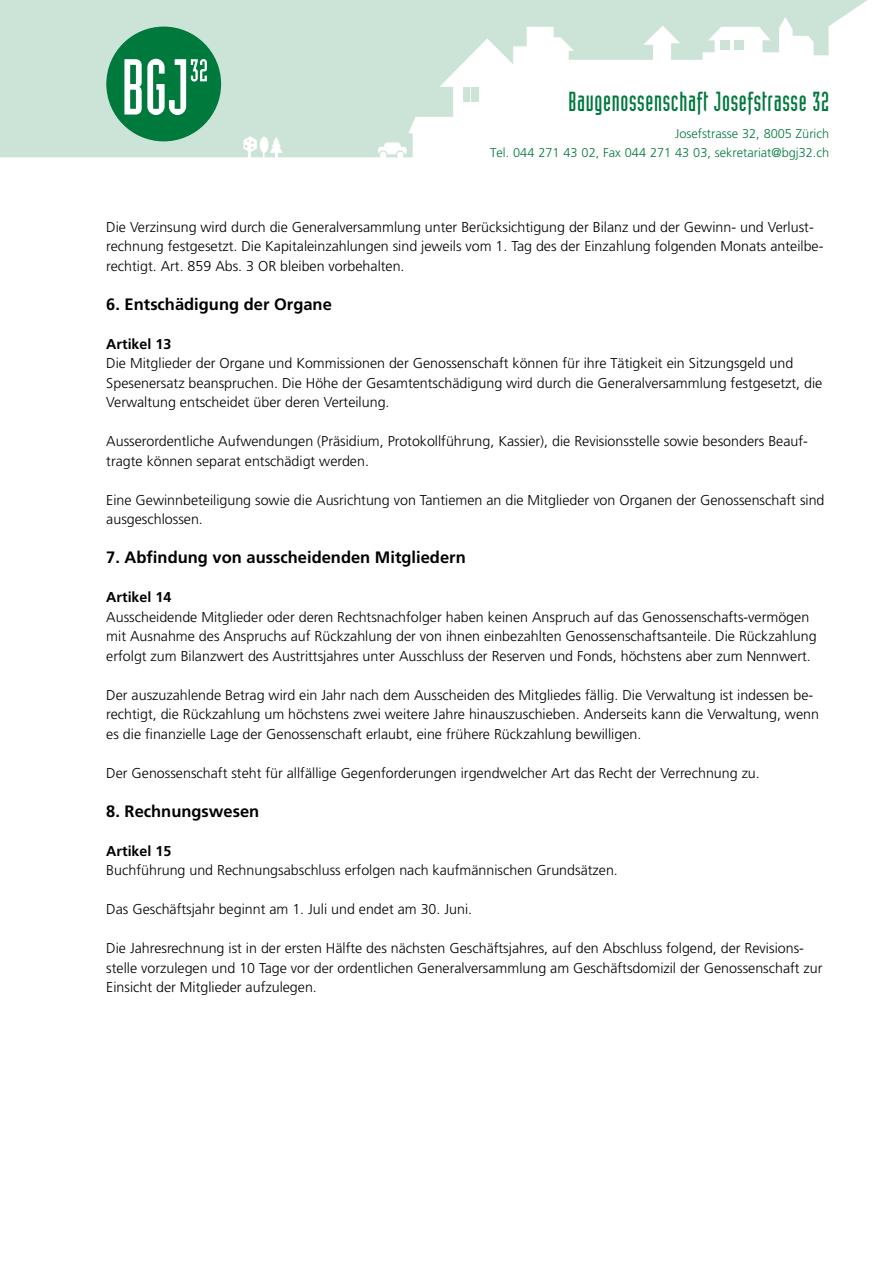
<style>
.page{position:relative;width:893px;height:1263px;background:#fff}
.page>*{position:absolute;margin:0;border:0;box-sizing:border-box;transform-origin:0 0}
.t1{font:27px "Industria Solid";letter-spacing:.025em;color:#00793d}
.t2{font:700 16.5px "Frutiger CE";color:#000}
.t3{font:300 14.25px/19.5px "Frutiger";color:#000}
.t4{font:700 14.25px "Frutiger CE";color:#000}
.t5{font:300 12.75px/19.5px "Frutiger";color:#00793d;text-align:right}
</style>
<div class="page">
<svg style="left:0;top:0;width:867px;height:157px;fill:#cce4d8"></svg>
<svg style="left:245px;top:140px;width:9px;height:9px"></svg>
<div style="left:721px;top:40px;width:9px;height:9px;background:#cce4d8"></div>
<div style="left:734px;top:40px;width:9px;height:9px;background:#cce4d8"></div>
<div style="left:106px;top:27px;width:115px;height:114px;background:#00793d;border-radius:50%"></div>
<svg style="left:124px;top:59px;width:83px;height:56px"></svg>
<h1 class="t1" style="left:568px;top:87px;width:262px">Baugenossenschaft Josefstrasse 32</h1>
<p class="t5" style="left:490px;top:124px;width:341px">Josefstrasse 32, 8005 Zürich<br>Tel. 044 271 43 02, Fax 044 271 43 03, sekretariat@bgj32.ch</p>
<p class="t3" style="left:106px;top:217px;width:719px">Die Verzinsung wird durch die Generalversammlung unter Berücksichtigung der Bilanz und der Gewinn- und Verlust&shy;rechnung festgesetzt. Die Kapitaleinzahlungen sind jeweils vom 1. Tag des der Einzahlung folgenden Monats anteilbe&shy;rechtigt. Art. 859 Abs. 3 OR bleiben vorbehalten.</p>
<p class="t2" style="left:106px;top:294px;width:227px">6. Entschädigung der Organe</p>
<p class="t4" style="left:106px;top:335px;width:66px">Artikel 13</p>
<p class="t3" style="left:106px;top:354px;width:718px">Die Mitglieder der Organe und Kommissionen der Genossenschaft können für ihre Tätigkeit ein Sitzungsgeld und<br>Spesenersatz beanspruchen. Die Höhe der Gesamtentschädigung wird durch die Generalversammlung festgesetzt, die<br>Verwaltung entscheidet über deren Verteilung.</p>
<p class="t3" style="left:106px;top:432px;width:703px">Ausserordentliche Aufwendungen (Präsidium, Protokollführung, Kassier), die Revisionsstelle sowie besonders Beauf&shy;tragte können separat entschädigt werden.</p>
<p class="t3" style="left:106px;top:490px;width:720px">Eine Gewinnbeteiligung sowie die Ausrichtung von Tantiemen an die Mitglieder von Organen der Genossenschaft sind ausgeschlossen.</p>
<p class="t2" style="left:106px;top:548px;width:361px">7. Abfindung von ausscheidenden Mitgliedern</p>
<p class="t4" style="left:106px;top:589px;width:66px">Artikel 14</p>
<p class="t3" style="left:106px;top:607px;width:712px">Ausscheidende Mitglieder oder deren Rechtsnachfolger haben keinen Anspruch auf das Genossenschafts-vermögen mit Ausnahme des Anspruchs auf Rückzahlung der von ihnen einbezahlten Genossenschaftsanteile. Die Rückzahlung erfolgt zum Bilanzwert des Austrittsjahres unter Ausschluss der Reserven und Fonds, höchstens aber zum Nennwert.</p>
<p class="t3" style="left:106px;top:685px;width:714px">Der auszuzahlende Betrag wird ein Jahr nach dem Ausscheiden des Mitgliedes fällig. Die Verwaltung ist indessen be&shy;rechtigt, die Rückzahlung um höchstens zwei weitere Jahre hinauszuschieben. Anderseits kann die Verwaltung, wenn es die finanzielle Lage der Genossenschaft erlaubt, eine frühere Rückzahlung bewilligen.</p>
<p class="t3" style="left:106px;top:763px;width:655px">Der Genossenschaft steht für allfällige Gegenforderungen irgendwelcher Art das Recht der Verrechnung zu.</p>
<p class="t2" style="left:106px;top:801px;width:155px">8. Rechnungswesen</p>
<p class="t4" style="left:106px;top:842px;width:66px">Artikel 15</p>
<p class="t3" style="left:106px;top:861px;width:513px">Buchführung und Rechnungsabschluss erfolgen nach kaufmännischen Grundsätzen.</p>
<p class="t3" style="left:106px;top:900px;width:367px">Das Geschäftsjahr beginnt am 1. Juli und endet am 30. Juni.</p>
<p class="t3" style="left:106px;top:939px;width:718px">Die Jahresrechnung ist in der ersten Hälfte des nächsten Geschäftsjahres, auf den Abschluss folgend, der Revisions&shy;stelle vorzulegen und 10 Tage vor der ordentlichen Generalversammlung am Geschäftsdomizil der Genossenschaft zur<br>Einsicht der Mitglieder aufzulegen.</p>
</div>
